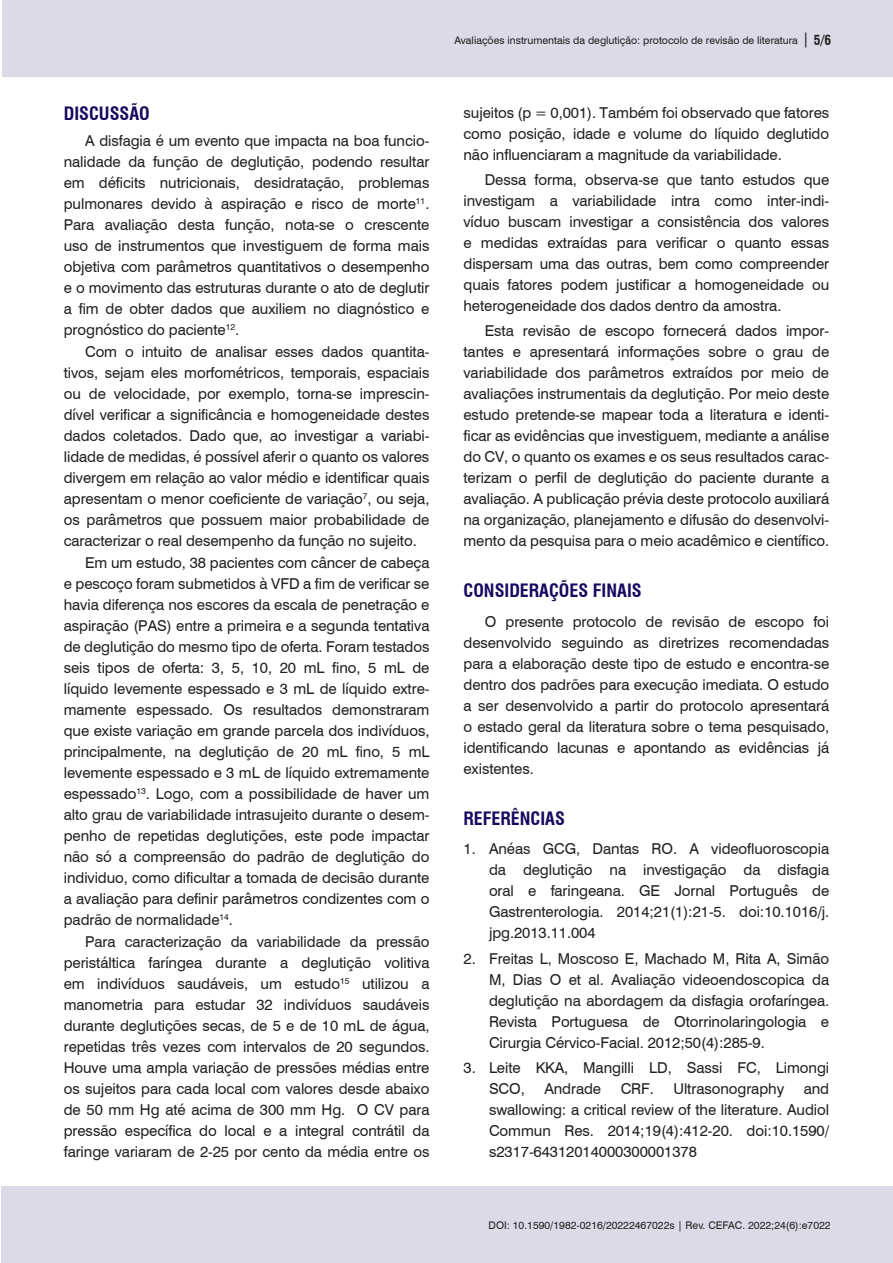
<style>
.page{position:relative;width:893px;height:1263px;background:#fff}
.page>*{position:absolute;margin:0;border:0;box-sizing:border-box;transform-origin:0 0}
.Nivel_1{font:700 condensed 18px "Swiss 721 BT";color:#18085f}
.Corpo_do_texto{font:15px/21px "Swiss 721 BT";letter-spacing:-.005em;color:#231f20;text-align:justify}
.t1{font:10.5px "Swiss 721 BT";color:#231f20}
.s1{font-size:15px}
.s2{font-weight:700;font-stretch:condensed;font-size:13.5px}
</style>
<div class="page">
<div style="left:1px;top:1186px;width:892px;height:77px;background:#dcdae7"></div>
<div style="left:2px;top:0;width:891px;height:77px;background:#dcdae7"></div>
<p class="Nivel_1" style="left:64px;top:103px;width:88px">DISCUSSÃO</p>
<p class="Corpo_do_texto" style="left:64px;top:130px;width:367px;text-indent:21px">A disfagia é um evento que impacta na boa funcio&shy;nalidade da função de deglutição, podendo resultar em déficits nutricionais, desidratação, problemas pulmonares devido à aspiração e risco de morte<sup>11</sup>.<br>Para avaliação desta função, nota-se o crescente uso de instrumentos que investiguem de forma mais objetiva com parâmetros quantitativos o desempenho e o movimento das estruturas durante o ato de deglutir a fim de obter dados que auxiliem no diagnóstico e prognóstico do paciente<sup>12</sup>.</p>
<p class="Corpo_do_texto" style="left:64px;top:340px;width:367px;text-indent:21px">Com o intuito de analisar esses dados quantita&shy;tivos, sejam eles morfométricos, temporais, espaciais ou de velocidade, por exemplo, torna-se imprescin&shy;dível verificar a significância e homogeneidade destes dados coletados. Dado que, ao investigar a variabi&shy;lidade de medidas, é possível aferir o quanto os valores divergem em relação ao valor médio e identificar quais apresentam o menor coeficiente de variação<sup>7</sup>, ou seja, os parâmetros que possuem maior probabilidade de caracterizar o real desempenho da função no sujeito.</p>
<p class="Corpo_do_texto" style="left:64px;top:551px;width:367px;text-indent:21px">Em um estudo, 38 pacientes com câncer de cabeça e pescoço foram submetidos à VFD a fim de verificar se havia diferença nos escores da escala de penetração e aspiração (PAS) entre a primeira e a segunda tentativa de deglutição do mesmo tipo de oferta. Foram testados seis tipos de oferta: 3, 5, 10, 20 mL fino, 5 mL de líquido levemente espessado e 3 mL de líquido extre&shy;mamente espessado. Os resultados demonstraram que existe variação em grande parcela dos indivíduos, principalmente, na deglutição de 20 mL fino, 5 mL levemente espessado e 3 mL de líquido extremamente espessado<sup>13</sup>. Logo, com a possibilidade de haver um alto grau de variabilidade intrasujeito durante o desem&shy;penho de repetidas deglutições, este pode impactar não só a compreensão do padrão de deglutição do individuo, como dificultar a tomada de decisão durante a avaliação para definir parâmetros condizentes com o padrão de normalidade<sup>14</sup>.</p>
<p class="Corpo_do_texto" style="left:64px;top:930px;width:367px;text-indent:21px">Para caracterização da variabilidade da pressão peristáltica faríngea durante a deglutição volitiva em indivíduos saudáveis, um estudo<sup>15</sup> utilizou a manometria para estudar 32 indivíduos saudáveis durante deglutições secas, de 5 e de 10 mL de água, repetidas três vezes com intervalos de 20 segundos.<br>Houve uma ampla variação de pressões médias entre os sujeitos para cada local com valores desde abaixo de 50 mm Hg até acima de 300 mm Hg. O CV para pressão específica do local e a integral contrátil da faringe variaram de 2-25 por cento da média entre os</p>
<p class="t1" style="left:454px;top:33px;width:378px">Avaliações instrumentais da deglutição: protocolo de revisão de literatura <span class="s1">|</span> <span class="s2">5/6</span></p>
<p class="Corpo_do_texto" style="left:463px;top:101px;width:367px">sujeitos (p = 0,001). Também foi observado que fatores como posição, idade e volume do líquido deglutido não influenciaram a magnitude da variabilidade.</p>
<p class="Corpo_do_texto" style="left:463px;top:168px;width:367px;text-indent:21px">Dessa forma, observa-se que tanto estudos que investigam a variabilidade intra como inter-indi&shy;víduo buscam investigar a consistência dos valores e medidas extraídas para verificar o quanto essas dispersam uma das outras, bem como compreender quais fatores podem justificar a homogeneidade ou heterogeneidade dos dados dentro da amostra.</p>
<p class="Corpo_do_texto" style="left:463px;top:320px;width:367px;text-indent:21px">Esta revisão de escopo fornecerá dados impor&shy;tantes e apresentará informações sobre o grau de variabilidade dos parâmetros extraídos por meio de avaliações instrumentais da deglutição. Por meio deste estudo pretende-se mapear toda a literatura e identi&shy;ficar as evidências que investiguem, mediante a análise do CV, o quanto os exames e os seus resultados carac&shy;terizam o perfil de deglutição do paciente durante a avaliação. A publicação prévia deste protocolo auxiliará na organização, planejamento e difusão do desenvolvi&shy;mento da pesquisa para o meio acadêmico e científico.</p>
<p class="Nivel_1" style="left:463px;top:580px;width:180px">CONSIDERAÇÕES FINAIS</p>
<p class="Corpo_do_texto" style="left:463px;top:610px;width:367px;text-indent:21px">O presente protocolo de revisão de escopo foi desenvolvido seguindo as diretrizes recomendadas para a elaboração deste tipo de estudo e encontra-se dentro dos padrões para execução imediata. O estudo a ser desenvolvido a partir do protocolo apresentará o estado geral da literatura sobre o tema pesquisado, identificando lacunas e apontando as evidências já existentes.</p>
<p class="Nivel_1" style="left:463px;top:808px;width:103px">REFERÊNCIAS</p>
<p class="Corpo_do_texto" style="left:489px;top:838px;width:342px;text-indent:-26px">1. Anéas GCG, Dantas RO. A videofluoroscopia da deglutição na investigação da disfagia oral e faringeana. GE Jornal Português de Gastrenterologia. 2014;21(1):21-5. doi:10.1016/j. jpg.2013.11.004</p>
<p class="Corpo_do_texto" style="left:489px;top:947px;width:342px;text-indent:-26px">2. Freitas L, Moscoso E, Machado M, Rita A, Simão M, Dias O et al. Avaliação videoendoscopica da deglutição na abordagem da disfagia orofaríngea.<br>Revista Portuguesa de Otorrinolaringologia e Cirurgia Cérvico-Facial. 2012;50(4):285-9.</p>
<p class="Corpo_do_texto" style="left:489px;top:1056px;width:342px;text-indent:-26px">3. Leite KKA, Mangilli LD, Sassi FC, Limongi<br>SCO,</p>
<p class="Corpo_do_texto" style="left:544px;top:1077px;width:58px">Andrade</p>
<p class="Corpo_do_texto" style="left:621px;top:1077px;width:35px">CRF.</p>
<p class="Corpo_do_texto" style="left:673px;top:1077px;width:112px">Ultrasonography</p>
<p class="Corpo_do_texto" style="left:489px;top:1077px;width:342px;text-indent:315px">and swallowing: a critical review of the literature. Audiol Commun Res. 2014;19(4):412-20. doi:10.1590/ s2317-64312014000300001378</p>
<p class="t1" style="left:489px;top:1218px;width:343px">DOI: 10.1590/1982-0216/20222467022s | Rev. CEFAC. 2022;24(6):e7022</p>
</div>
